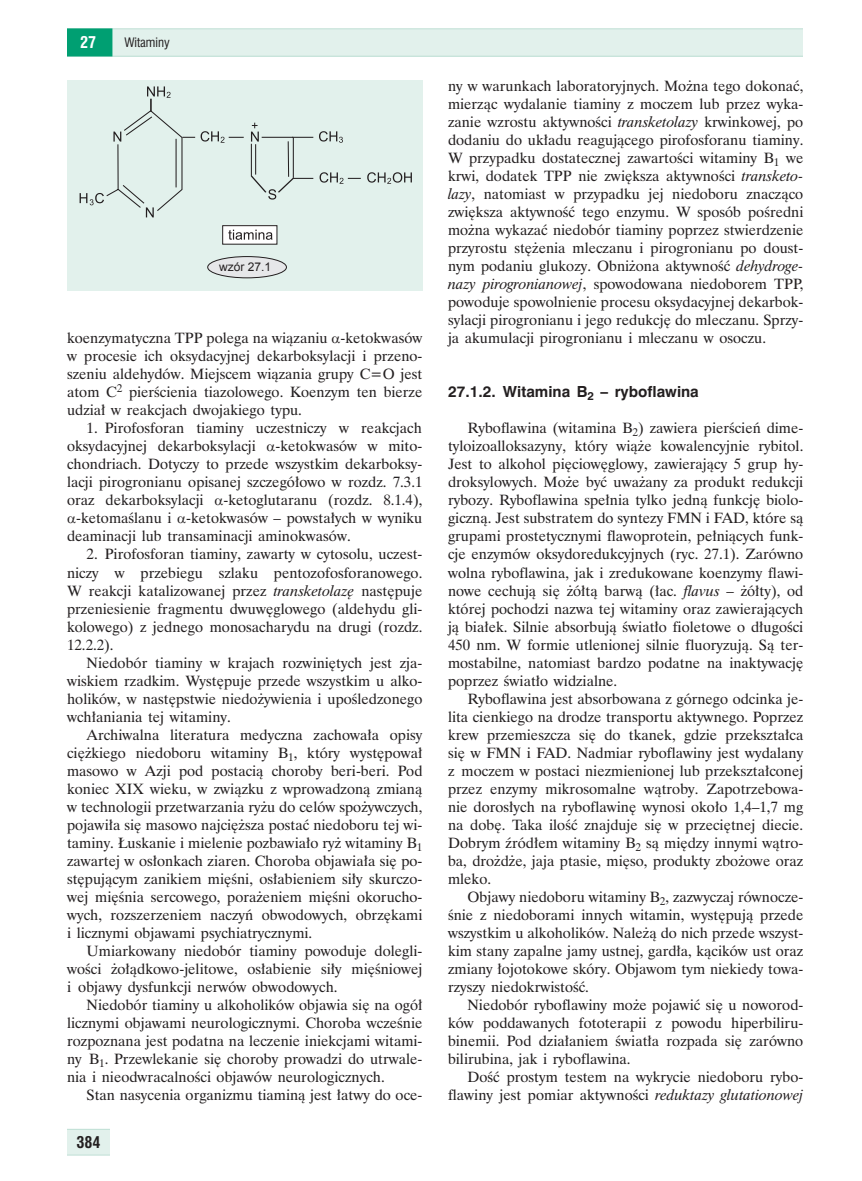
<style>
.page{position:relative;width:862px;height:1181px;background:#fff}
.page>*{position:absolute;margin:0;border:0;box-sizing:border-box;transform-origin:0 0}
.t1{font:700 15px "Swis 721 Cn PL";color:#231f20}
.t2{font:700 15px "Swis 721 Cn PL";color:#fff}
.t3{font:14.25px/18px "Dutch 801 Rm PL";color:#231f20;text-align:justify}
.t4{font:700 14.25px "Swis 721 PL";color:#231f20}
.t5{font:12px "Swis 721 Cn PL";color:#231f20}
.t6{font:12px "Arial";color:#231f20}
.s1{font-style:italic}
</style>
<div class="page">
<svg style="left:67px;top:28px;width:736px;height:29px;background:#dfefea"></svg>
<div style="left:61px;top:29px;width:51px;height:27px;background:#009f72"></div>
<div style="left:60px;top:28px;width:52px;height:28px;border:2px solid #009f72"></div>
<div style="left:0;top:24px;width:67px;height:39px;background:#fff"></div>
<div style="left:63px;top:1128px;width:51px;height:26px;background:#e2f1ec"></div>
<div style="left:63px;top:1128px;width:51px;height:27px;border:1px solid #bedfd4"></div>
<div style="left:110px;top:1126px;width:29px;height:31px;background:#fff"></div>
<div style="left:37px;top:1126px;width:30px;height:33px;background:#fff"></div>
<div style="left:67px;top:80px;width:355px;height:210px;background:#e2f1ec"></div>
<div style="left:222px;top:225px;width:55px;height:19px;background:#fff"></div>
<div style="left:222px;top:225px;width:55px;height:19px;border:1px solid #231f20"></div>
<svg style="left:319px;top:131px;width:24px;height:12px"></svg>
<svg style="left:319px;top:172px;width:41px;height:12px"></svg>
<svg style="left:367px;top:172px;width:45px;height:12px"></svg>
<svg style="left:80px;top:86px;width:233px;height:131px"></svg>
<svg style="left:228px;top:229px;width:44px;height:11px"></svg>
<div style="left:208px;top:256px;width:78px;height:22px;background:#e6e7e9;border-radius:50%"></div>
<div style="left:207px;top:256px;width:79px;height:22px;border:1px solid #231f20;border-radius:50%"></div>
<p class="t2" style="left:80px;top:33px;width:18px">27</p>
<p class="t5" style="left:124px;top:35px;width:47px">Witaminy</p>
<p class="t6" style="left:219px;top:259px;width:54px">wzór 27.1</p>
<p class="t3" style="left:67px;top:329px;width:357px">koenzymatyczna TPP polega na wiązaniu -ketokwasów w procesie ich oksydacyjnej dekarboksylacji i przeno&shy;szeniu aldehydów. Miejscem wiązania grupy C=O jest atom C<sup>2</sup> pierścienia tiazolowego. Koenzym ten bierze udział w reakcjach dwojakiego typu.</p>
<p class="t3" style="left:67px;top:419px;width:356px;text-indent:19px">1. Pirofosforan tiaminy uczestniczy w reakcjach oksydacyjnej dekarboksylacji</p>
<p class="t3" style="left:67px;top:437px;width:357px;text-indent:208px">-ketokwasów w mito&shy;chondriach. Dotyczy to przede wszystkim dekarboksy&shy;lacji pirogronianu opisanej szczegółowo w rozdz. 7.3.1 oraz dekarboksylacji</p>
<p class="t3" style="left:223px;top:491px;width:200px">-ketoglutaranu (rozdz. 8.1.4),</p>
<p class="t3" style="left:76px;top:509px;width:348px">-ketomaślanu i -ketokwasów – powstałych w wyniku</p>
<p class="t3" style="left:67px;top:527px;width:285px">deaminacji lub transaminacji aminokwasów.</p>
<p class="t3" style="left:67px;top:545px;width:357px;text-indent:20px">2. Pirofosforan tiaminy, zawarty w cytosolu, uczest&shy;niczy w przebiegu szlaku pentozofosforanowego.<br>W reakcji katalizowanej przez <span class="s1">transketolazę</span> następuje przeniesienie fragmentu dwuwęglowego (aldehydu gli&shy;kolowego) z jednego monosacharydu na drugi (rozdz.<br>12.2.2).</p>
<p class="t3" style="left:67px;top:653px;width:357px;text-indent:19px">Niedobór tiaminy w krajach rozwiniętych jest zja&shy;wiskiem rzadkim. Występuje przede wszystkim u alko&shy;holików, w następstwie niedożywienia i upośledzonego wchłaniania tej witaminy.</p>
<p class="t3" style="left:67px;top:725px;width:357px;text-indent:20px">Archiwalna literatura medyczna zachowała opisy ciężkiego niedoboru witaminy B<sub>1</sub>, który występował masowo w Azji pod postacią choroby beri-beri. Pod koniec XIX wieku, w związku z wprowadzoną zmianą w technologii przetwarzania ryżu do celów spożywczych, pojawiła się masowo najcięższa postać niedoboru tej wi&shy;taminy. Łuskanie i mielenie pozbawiało ryż witaminy B<sub>1 </sub>zawartej w osłonkach ziaren. Choroba objawiała się po&shy;stępującym zanikiem mięśni, osłabieniem siły skurczo&shy;wej mięśnia sercowego, porażeniem mięśni okorucho&shy;wych, rozszerzeniem naczyń obwodowych, obrzękami i licznymi objawami psychiatrycznymi.</p>
<p class="t3" style="left:67px;top:941px;width:357px;text-indent:19px">Umiarkowany niedobór tiaminy powoduje dolegli&shy;wości żołądkowo-jelitowe, osłabienie siły mięśniowej i objawy dysfunkcji nerwów obwodowych.</p>
<p class="t3" style="left:67px;top:995px;width:357px;text-indent:20px">Niedobór tiaminy u alkoholików objawia się na ogół licznymi objawami neurologicznymi. Choroba wcześnie rozpoznana jest podatna na leczenie iniekcjami witami&shy;ny B<sub>1</sub>. Przewlekanie się choroby prowadzi do utrwale&shy;nia i nieodwracalności objawów neurologicznych.</p>
<p class="t3" style="left:87px;top:1085px;width:337px">Stan nasycenia organizmu tiaminą jest łatwy do oce-</p>
<p class="t1" style="left:76px;top:1132px;width:26px">384</p>
<p class="t3" style="left:448px;top:77px;width:357px">ny w warunkach laboratoryjnych. Można tego dokonać, mierząc wydalanie tiaminy z moczem lub przez wyka&shy;zanie wzrostu aktywności <span class="s1">transketolazy</span> krwinkowej, po dodaniu do układu reagującego pirofosforanu tiaminy.<br>W przypadku dostatecznej zawartości witaminy B<sub>1</sub> we krwi, dodatek TPP nie zwiększa aktywności <span class="s1">transketo&shy;lazy</span>, natomiast w przypadku jej niedoboru znacząco zwiększa aktywność tego enzymu. W sposób pośredni można wykazać niedobór tiaminy poprzez stwierdzenie przyrostu stężenia mleczanu i pirogronianu po doust&shy;nym podaniu glukozy. Obniżona aktywność <span class="s1">dehydroge&shy;nazy pirogronianowej</span>, spowodowana niedoborem TPP, powoduje spowolnienie procesu oksydacyjnej dekarbok&shy;sylacji pirogronianu i jego redukcję do mleczanu. Sprzy&shy;ja akumulacji pirogronianu i mleczanu w osoczu.</p>
<p class="t4" style="left:448px;top:382px;width:252px">27.1.2. Witamina B<sub>2</sub> – ryboflawina</p>
<p class="t3" style="left:448px;top:419px;width:357px;text-indent:20px">Ryboflawina (witamina B<sub>2</sub>) zawiera pierścień dime&shy;tyloizoalloksazyny, który wiąże kowalencyjnie rybitol.<br>Jest to alkohol pięciowęglowy, zawierający 5 grup hy&shy;droksylowych. Może być uważany za produkt redukcji rybozy. Ryboflawina spełnia tylko jedną funkcję biolo&shy;giczną. Jest substratem do syntezy FMN i FAD, które są grupami prostetycznymi flawoprotein, pełniących funk&shy;cje enzymów oksydoredukcyjnych (ryc. 27.1). Zarówno wolna ryboflawina, jak i zredukowane koenzymy flawi&shy;nowe cechują się żółtą barwą (łac. <span class="s1">flavus</span> – żółty), od której pochodzi nazwa tej witaminy oraz zawierających ją białek. Silnie absorbują światło fioletowe o długości 450 nm. W formie utlenionej silnie fluoryzują. Są ter&shy;mostabilne, natomiast bardzo podatne na inaktywację poprzez światło widzialne.</p>
<p class="t3" style="left:448px;top:689px;width:357px;text-indent:20px">Ryboflawina jest absorbowana z górnego odcinka je&shy;lita cienkiego na drodze transportu aktywnego. Poprzez krew przemieszcza się do tkanek, gdzie przekształca się w FMN i FAD. Nadmiar ryboflawiny jest wydalany z moczem w postaci niezmienionej lub przekształconej przez enzymy mikrosomalne wątroby. Zapotrzebowa&shy;nie dorosłych na ryboflawinę wynosi około 1,4–1,7 mg na dobę. Taka ilość znajduje się w przeciętnej diecie.<br>Dobrym źródłem witaminy B<sub>2</sub> są między innymi wątro&shy;ba, drożdże, jaja ptasie, mięso, produkty zbożowe oraz mleko.</p>
<p class="t3" style="left:448px;top:887px;width:357px;text-indent:20px">Objawy niedoboru witaminy B<sub>2</sub>, zazwyczaj równocze&shy;śnie z niedoborami innych witamin, występują przede wszystkim u alkoholików. Należą do nich przede wszyst&shy;kim stany zapalne jamy ustnej, gardła, kącików ust oraz zmiany łojotokowe skóry. Objawom tym niekiedy towa&shy;rzyszy niedokrwistość.</p>
<p class="t3" style="left:448px;top:995px;width:357px;text-indent:19px">Niedobór ryboflawiny może pojawić się u noworod&shy;ków poddawanych fototerapii z powodu hiperbiliru&shy;binemii. Pod działaniem światła rozpada się zarówno bilirubina, jak i ryboflawina.</p>
<p class="t3" style="left:448px;top:1067px;width:357px;text-align:right">Dość prostym testem na wykrycie niedoboru rybo&shy;flawiny jest pomiar aktywności <span class="s1">reduktazy glutationowej</span></p>
</div>
